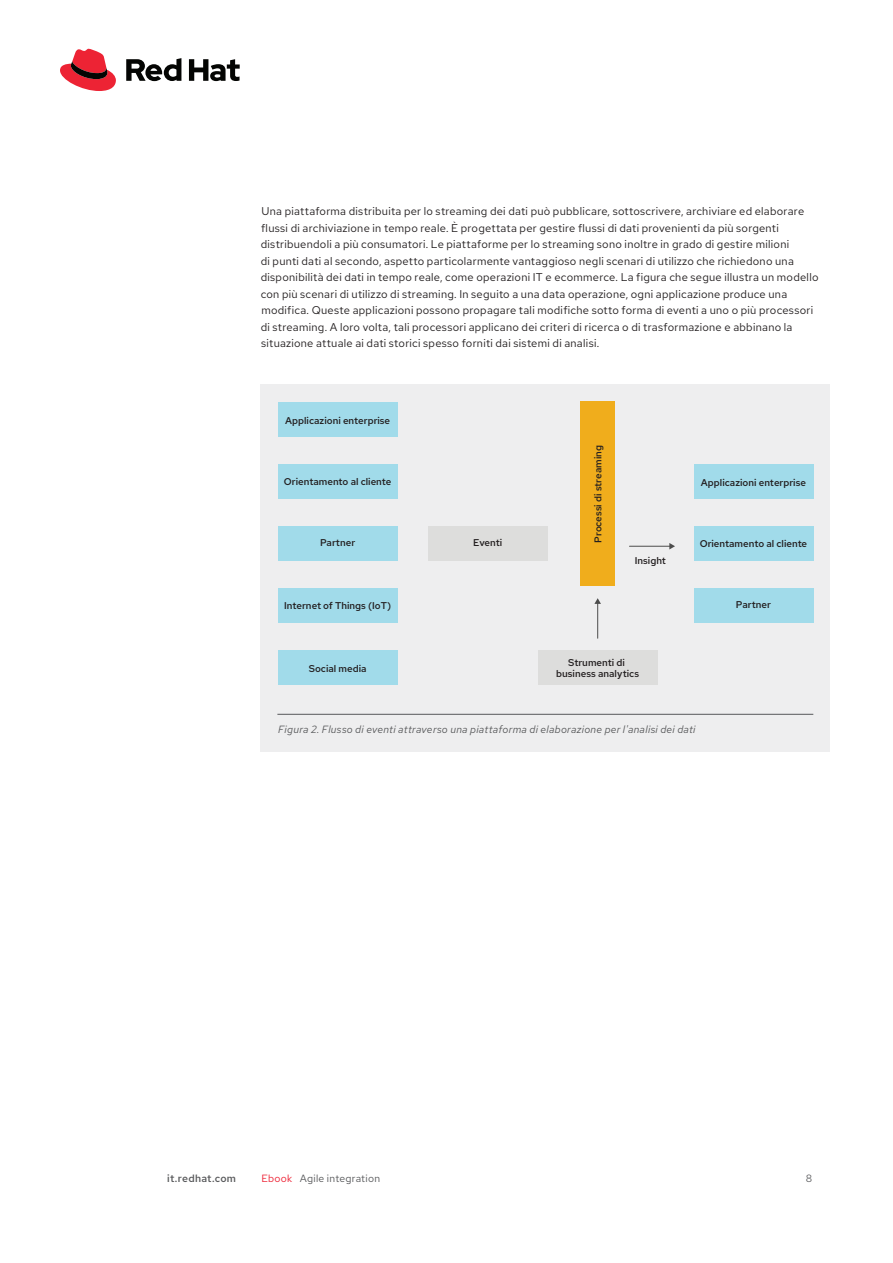
<style>
.page{position:relative;width:893px;height:1263px;background:#fff}
.page>*{position:absolute;margin:0;border:0;box-sizing:border-box;transform-origin:0 0}
.Main_-_Body{font:11.25px/16.5px "Red Hat Text";letter-spacing:.02em;color:#231f20}
.Main_-_Image_Caption{font:italic 10.5px "Red Hat Text";letter-spacing:.025em;color:#57585a}
.Footer_-_Running_Foo{font:10.5px "Red Hat Text";letter-spacing:.025em;color:#57585a}
.t1{font:500 10.5px "Red Hat Text";letter-spacing:.02em;color:#57585a}
.t2{font:500 9.9px/11.9px "Red Hat Text";color:#231f20;text-align:center}
.s1{color:#ed2133}
</style>
<div class="page">
<div style="left:261px;top:384px;width:569px;height:368px;background:#eeeeef"></div>
<div style="left:278px;top:402px;width:119px;height:34px;background:#a1dbea"></div>
<div style="left:278px;top:464px;width:119px;height:35px;background:#a1dbea"></div>
<div style="left:278px;top:526px;width:119px;height:35px;background:#a1dbea"></div>
<div style="left:428px;top:526px;width:119px;height:35px;background:#dddddc"></div>
<div style="left:538px;top:650px;width:119px;height:35px;background:#dddddc"></div>
<div style="left:580px;top:402px;width:35px;height:184px;background:#f0ad1c"></div>
<div style="left:278px;top:588px;width:119px;height:35px;background:#a1dbea"></div>
<div style="left:278px;top:650px;width:119px;height:35px;background:#a1dbea"></div>
<div style="left:694px;top:464px;width:119px;height:35px;background:#a1dbea"></div>
<div style="left:694px;top:526px;width:119px;height:35px;background:#a1dbea"></div>
<div style="left:694px;top:588px;width:119px;height:35px;background:#a1dbea"></div>
<hr style="left:629px;top:546px;width:41px;height:1px;background:#4c4c4c">
<svg style="left:669px;top:543px;width:6px;height:6px"></svg>
<hr style="left:597px;top:603px;width:1px;height:35px;background:#4c4c4c">
<svg style="left:594px;top:598px;width:7px;height:6px"></svg>
<hr style="left:277px;top:714px;width:536px;height:1px;background:#57585a">
<svg style="left:60px;top:49px;width:56px;height:42px"></svg>
<svg style="left:126px;top:58px;width:114px;height:23px"></svg>
<p class="Main_-_Body" style="left:261px;top:203px;width:559px">Una piattaforma distribuita per lo streaming dei dati può pubblicare, sottoscrivere, archiviare ed elaborare flussi di archiviazione in tempo reale. È progettata per gestire flussi di dati provenienti da più sorgenti distribuendoli a più consumatori. Le piattaforme per lo streaming sono inoltre in grado di gestire milioni<br>di punti dati al secondo, aspetto particolarmente vantaggioso negli scenari di utilizzo che richiedono una disponibilità dei dati in tempo reale, come operazioni IT e ecommerce. La figura che segue illustra un modello con più scenari di utilizzo di streaming. In seguito a una data operazione, ogni applicazione produce una modifica. Queste applicazioni possono propagare tali modifiche sotto forma di eventi a uno o più processori di streaming. A loro volta, tali processori applicano dei criteri di ricerca o di trasformazione e abbinano la situazione attuale ai dati storici spesso forniti dai sistemi di analisi.</p>
<p class="t2" style="left:285px;top:414px;width:107px">Applicazioni enterprise</p>
<p class="t2" style="left:284px;top:475px;width:109px">Orientamento al cliente</p>
<p class="t2" style="left:320px;top:537px;width:37px">Partner</p>
<p class="t2" style="left:284px;top:599px;width:109px">Internet of Things (IoT)</p>
<p class="t2" style="left:309px;top:663px;width:59px">Social media</p>
<p class="t2" style="left:473px;top:537px;width:31px">Eventi</p>
<p class="t2" style="left:592px;top:543px;width:99px;rotate:-90deg">Processi di streaming</p>
<p class="t2" style="left:635px;top:554px;width:33px">Insight</p>
<p class="t2" style="left:556px;top:656px;width:84px">Strumenti di business analytics</p>
<p class="t2" style="left:701px;top:476px;width:107px">Applicazioni enterprise</p>
<p class="t2" style="left:700px;top:537px;width:109px">Orientamento al cliente</p>
<p class="t2" style="left:736px;top:599px;width:37px">Partner</p>
<p class="Main_-_Image_Caption" style="left:278px;top:722px;width:419px">Figura 2. Flusso di eventi attraverso una piattaforma di elaborazione per l'analisi dei dati</p>
<p class="t1" style="left:167px;top:1171px;width:70px">it.redhat.com</p>
<p class="Footer_-_Running_Foo" style="left:262px;top:1171px;width:120px"><span class="s1">Ebook</span> Agile integration</p>
<p class="Footer_-_Running_Foo" style="left:806px;top:1171px;width:8px">8</p>
</div>
